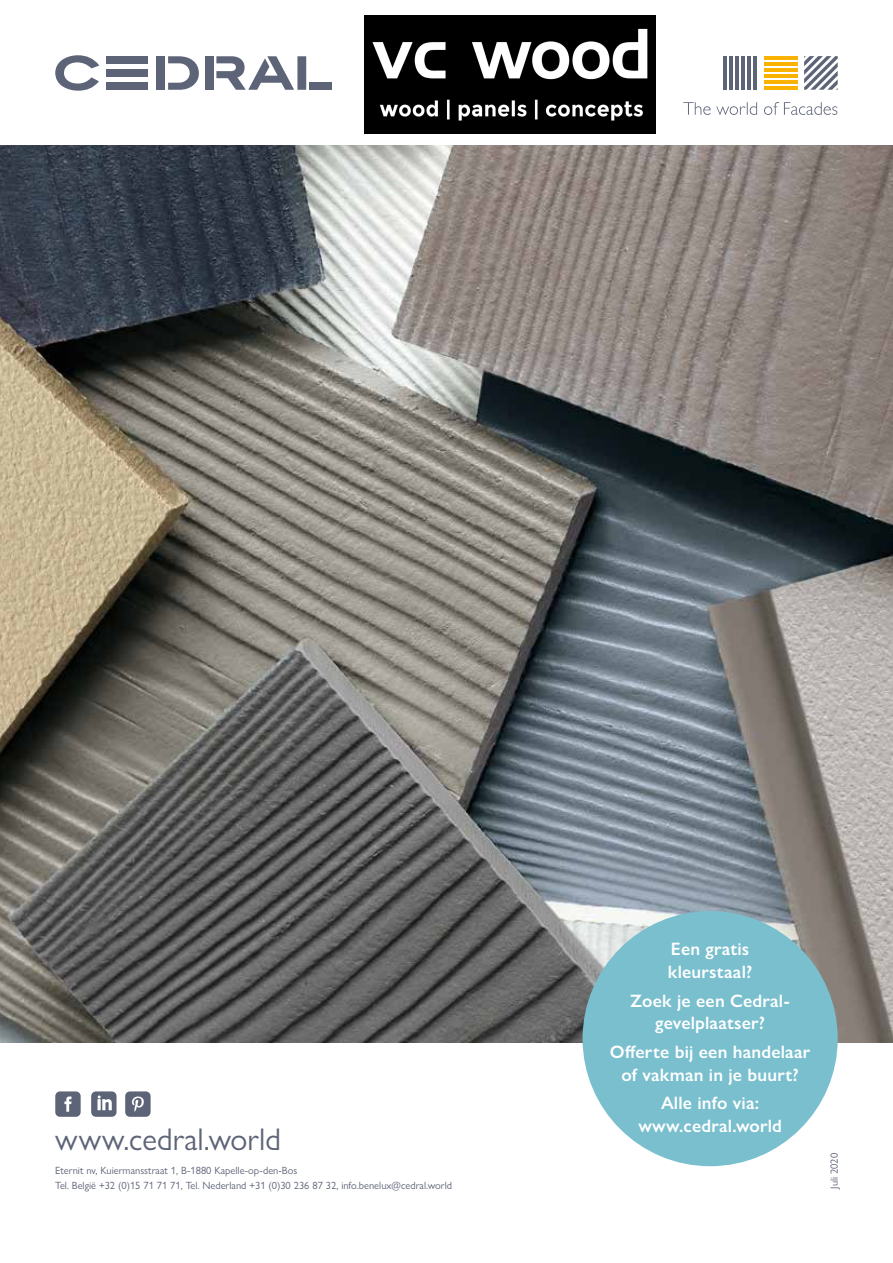
<style>
.page{position:relative;width:893px;height:1263px;background:#fff}
.page>*{position:absolute;margin:0;border:0;box-sizing:border-box;transform-origin:0 0}
.t1{font:31.5px "Gill Sans Nova";color:#5e6478}
.t2{font:600 18px/22.5px "Gill Sans Nova";letter-spacing:.01em;color:#fff;text-align:center}
.t3{font:10.5px/15px "Gill Sans Nova";color:#5e6478}
</style>
<div class="page">
<img style="left:0;top:145px;width:893px;height:898px">
<svg style="left:55px;top:55px;width:44px;height:36px"></svg>
<div style="left:205px;top:56px;width:8px;height:34px;background:#5e6478"></div>
<div style="left:156px;top:56px;width:9px;height:34px;background:#5e6478"></div>
<svg style="left:168px;top:56px;width:31px;height:34px"></svg>
<div style="left:106px;top:56px;width:42px;height:7px;background:#5e6478"></div>
<div style="left:106px;top:83px;width:42px;height:7px;background:#5e6478"></div>
<div style="left:106px;top:69px;width:42px;height:8px;background:#5e6478"></div>
<div style="left:309px;top:83px;width:22px;height:7px;background:#5e6478"></div>
<svg style="left:216px;top:56px;width:90px;height:34px"></svg>
<svg style="left:683px;top:102px;width:154px;height:13px"></svg>
<hr style="left:764px;top:86px;width:33px;height:4px;background:#fab200">
<hr style="left:764px;top:80px;width:33px;height:4px;background:#fab200">
<hr style="left:764px;top:74px;width:33px;height:4px;background:#fab200">
<hr style="left:764px;top:68px;width:33px;height:4px;background:#fab200">
<hr style="left:764px;top:62px;width:33px;height:4px;background:#fab200">
<hr style="left:764px;top:56px;width:33px;height:3px;background:#fab200">
<hr style="left:754px;top:56px;width:3px;height:34px;background:#5e6478">
<hr style="left:748px;top:56px;width:3px;height:34px;background:#5e6478">
<hr style="left:742px;top:56px;width:3px;height:34px;background:#5e6478">
<hr style="left:736px;top:56px;width:3px;height:34px;background:#5e6478">
<hr style="left:729px;top:56px;width:4px;height:34px;background:#5e6478">
<hr style="left:723px;top:56px;width:4px;height:34px;background:#5e6478">
<svg style="left:804px;top:56px;width:34px;height:34px"></svg>
<div style="left:583px;top:911px;width:255px;height:255px;background:#79bfce;border-radius:50%"></div>
<svg style="left:55px;top:1091px;width:26px;height:26px"></svg>
<svg style="left:91px;top:1091px;width:26px;height:26px"></svg>
<svg style="left:125px;top:1091px;width:26px;height:26px"></svg>
<img style="left:364px;top:15px;width:292px;height:119px">
<h1 class="t1" style="left:55px;top:1120px;width:227px">www.cedral.world</h1>
<p class="t3" style="left:55px;top:1163px;width:398px">Eternit nv, Kuiermansstraat 1, B-1880 Kapelle-op-den-Bos<br>Tel. België +32 (0)15 71 71 71, Tel. Nederland +31 (0)30 236 87 32, info.benelux@cedral.world</p>
<h2 class="t2" style="left:668px;top:938px;width:86px;text-align:left">Een gratis kleurstaal?</h2>
<h2 class="t2" style="left:630px;top:989px;width:161px">Zoek je een Cedral&shy;gevelplaatser?</h2>
<h2 class="t2" style="left:610px;top:1040px;width:202px">Offerte bij een handelaar of vakman in je buurt?</h2>
<h2 class="t2" style="left:638px;top:1092px;width:145px">Alle info via: www.cedral.world</h2>
<p class="t3" style="left:826px;top:1189px;width:37px;rotate:-90deg">Juli 2020</p>
</div>
